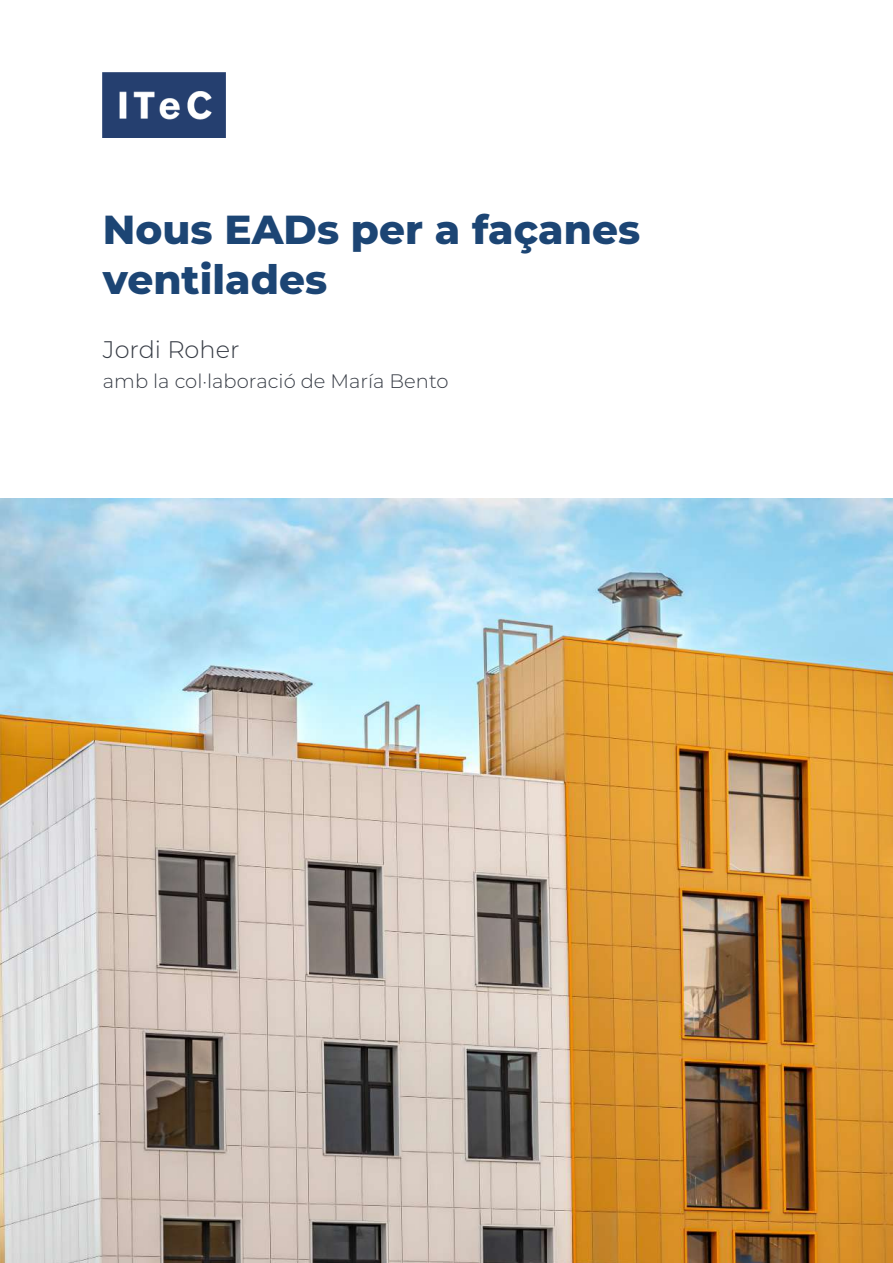
<style>
.page{position:relative;width:893px;height:1263px;background:#fff}
.page>*{position:absolute;margin:0;border:0;box-sizing:border-box;transform-origin:0 0}
.t1{font:800 40.5px/49.5px "Montserrat";color:#1c4574}
.t2{font:300 24px "Montserrat";color:#373c45}
.t3{font:300 19.5px "Montserrat";color:#373c45}
</style>
<div class="page">
<img style="left:103px;top:72px;width:122px;height:65px">
<img style="left:0;top:498px;width:893px;height:765px">
<h1 class="t1" style="left:103px;top:203px;width:539px">Nous EADs per a façanes ventilades</h1>
<p class="t2" style="left:103px;top:333px;width:138px">Jordi Roher</p>
<p class="t3" style="left:103px;top:368px;width:347px">amb la col·laboració de María Bento</p>
</div>
